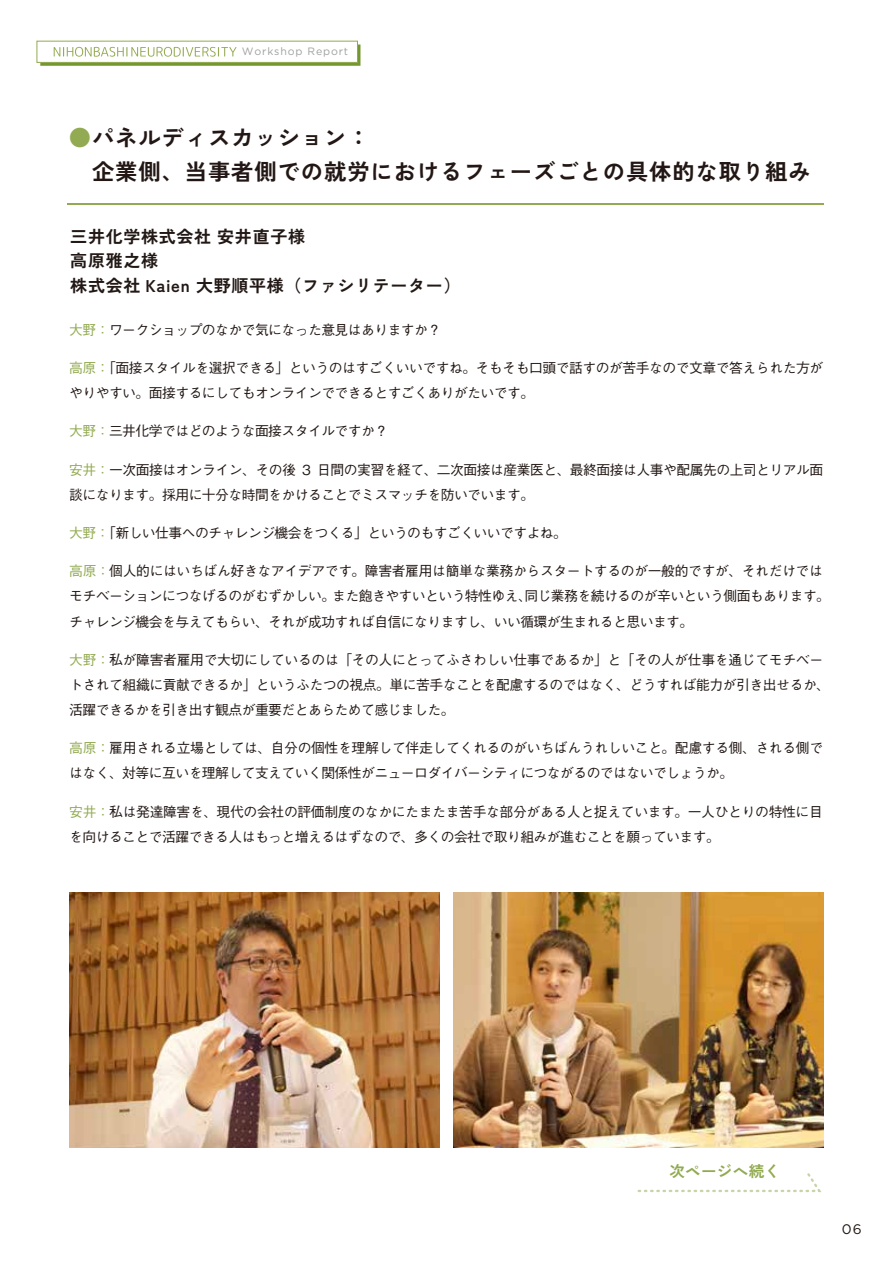
<style>
.page{position:relative;width:893px;height:1263px;background:#fff}
.page>*{position:absolute;margin:0;border:0;box-sizing:border-box;transform-origin:0 0}
.t1{font:700 22.35px/33.6px "Zen Kaku Gothic New";letter-spacing:.04em;color:#221714}
.t2{font:700 16.95px/24.6px "Zen Kaku Gothic New";letter-spacing:.04em;color:#221815}
.t3{font:700 15.6px "Zen Kaku Gothic New";letter-spacing:.02em;color:#92aa51}
.t4{font:500 13.8px/25px "Gothic BBB Pro";letter-spacing:-.04em;color:#221815}
.t5{font:13.8px "Gotham";color:#221815}
.t6{font:10.65px "Gotham";letter-spacing:.08em;color:#9fa0a0}
.s1{color:#92aa51}
</style>
<div class="page">
<img style="left:454px;top:892px;width:370px;height:255px">
<img style="left:69px;top:892px;width:370px;height:255px">
<hr style="left:67px;top:203px;width:757px;height:2px;background:#92aa51">
<svg style="left:637px;top:1173px;width:184px;height:19px"></svg>
<svg style="left:36px;top:40px;width:324px;height:26px"></svg>
<p class="t6" style="left:242px;top:45px;width:108px">Workshop Report</p>
<h1 class="t1" style="left:69px;top:120px;width:744px"><span class="s1">●</span>パネルディスカッション：<br>　企業側、当事者側での就労におけるフェーズごとの具体的な取り組み</h1>
<p class="t2" style="left:70px;top:224px;width:392px">三井化学株式会社 安井直子様<br>高原雅之様<br>株式会社 Kaien 大野順平様（ファシリテーター）</p>
<p class="t4" style="left:69px;top:315px;width:374px"><span class="s1">大野：</span>ワークショップのなかで気になった意見はありますか？</p>
<p class="t4" style="left:69px;top:354px;width:755px"><span class="s1">高原：</span>「面接スタイルを選択できる」というのはすごくいいですね。そもそも口頭で話すのが苦手なので文章で答えられた方がやりやすい。面接するにしてもオンラインでできるとすごくありがたいです。</p>
<p class="t4" style="left:69px;top:417px;width:320px"><span class="s1">大野：</span>三井化学ではどのような面接スタイルですか？</p>
<p class="t4" style="left:69px;top:455px;width:756px"><span class="s1">安井：</span>一次面接はオンライン、その後 3 日間の実習を経て、二次面接は産業医と、最終面接は人事や配属先の上司とリアル面談になります。採用に十分な時間をかけることでミスマッチを防いでいます。</p>
<p class="t4" style="left:69px;top:519px;width:499px"><span class="s1">大野：</span>「新しい仕事へのチャレンジ機会をつくる」というのもすごくいいですよね。</p>
<p class="t4" style="left:69px;top:557px;width:762px"><span class="s1">高原：</span>個人的にはいちばん好きなアイデアです。障害者雇用は簡単な業務からスタートするのが一般的ですが、それだけではモチベーションにつなげるのがむずかしい。また飽きやすいという特性ゆえ、同じ業務を続けるのが辛いという側面もあります。チャレンジ機会を与えてもらい、それが成功すれば自信になりますし、いい循環が生まれると思います。</p>
<p class="t4" style="left:69px;top:645px;width:762px"><span class="s1">大野：</span>私が障害者雇用で大切にしているのは「その人にとってふさわしい仕事であるか」と「その人が仕事を通じてモチベートされて組織に貢献できるか」というふたつの視点。単に苦手なことを配慮するのではなく、どうすれば能力が引き出せるか、活躍できるかを引き出す観点が重要だとあらためて感じました。</p>
<p class="t4" style="left:69px;top:734px;width:755px"><span class="s1">高原：</span>雇用される立場としては、自分の個性を理解して伴走してくれるのがいちばんうれしいこと。配慮する側、される側ではなく、対等に互いを理解して支えていく関係性がニューロダイバーシティにつながるのではないでしょうか。</p>
<p class="t4" style="left:69px;top:797px;width:755px"><span class="s1">安井：</span>私は発達障害を、現代の会社の評価制度のなかにたまたま苦手な部分がある人と捉えています。一人ひとりの特性に目を向けることで活躍できる人はもっと増えるはずなので、多くの会社で取り組みが進むことを願っています。</p>
<p class="t3" style="left:669px;top:1162px;width:112px">次ページへ続く</p>
<p class="t5" style="left:842px;top:1220px;width:21px">06</p>
</div>
